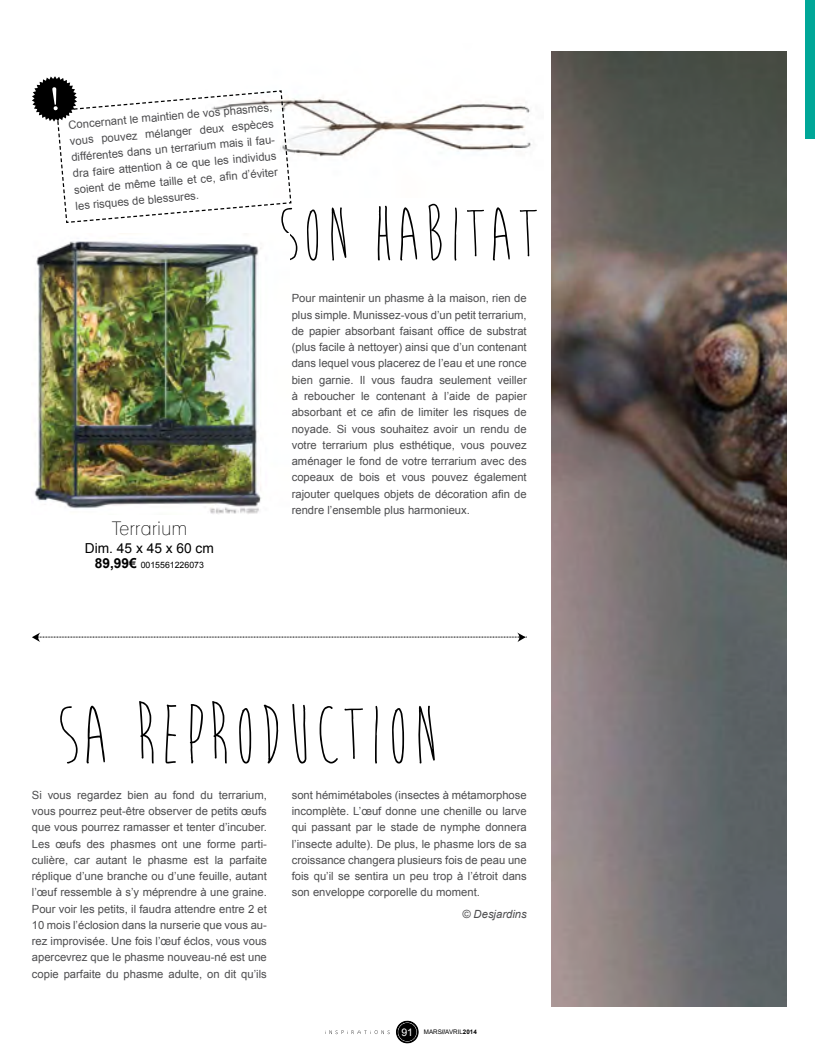
<style>
.page{position:relative;width:815px;height:1053px;background:#fff}
.page>*{position:absolute;margin:0;border:0;box-sizing:border-box;transform-origin:0 0}
.t1{font:86.75px "Brain Flower";color:#000}
.t2{font:79.75px "Brain Flower";color:#000}
.t3{font:condensed 18.75px "Lane";letter-spacing:.03em;color:#000}
.t4{font:13.75px "Arial";color:#000}
.t5{font:11.25px/16.2px "Arial";color:#4d4d4f;text-align:justify}
.t6{font:italic 11.25px "Arial";color:#4d4d4f}
.t7{font:8.75px "Arial";color:#000}
.t8{font:6.25px "Arial";color:#000}
.s1{font-weight:700;font-size:13.75px}
.s2{font-size:10.5px;color:#fff}
.s3{font-weight:900}
.s4{font-weight:700}
</style>
<div class="page">
<svg style="left:397px;top:1021px;width:21px;height:21px"></svg>
<div style="left:398px;top:1022px;width:18px;height:19px;background:#000;border-radius:50%"></div>
<svg style="left:325px;top:1030px;width:65px;height:4px"></svg>
<img style="left:292px;top:97px;width:239px;height:60px">
<img style="left:552px;top:51px;width:235px;height:954px">
<div style="left:805px;top:0;width:10px;height:138px;background:#00a798"></div>
<svg style="left:32px;top:76px;width:260px;height:147px"></svg>
<svg style="left:32px;top:632px;width:495px;height:10px"></svg>
<img style="left:34px;top:233px;width:228px;height:281px">
<p class="t5" style="left:68px;top:117px;width:208px;text-align:left;rotate:-5deg">Concernant le maintien de vos phasmes, vous pouvez mélanger deux espèces différentes dans un terrarium mais il fau&shy;dra faire attention à ce que les individus soient de même taille et ce, afi n d’éviter les risques de blessures.</p>
<h2 class="t2" style="left:278px;top:194px;width:264px">SON HABITAT</h2>
<h3 class="t3" style="left:112px;top:516px;width:77px">Terrarium</h3>
<p class="t4" style="left:85px;top:539px;width:131px">Dim. 45 x 45 x 60 cm</p>
<p class="t7" style="left:95px;top:559px;width:111px"><span class="s1">89,99€</span> 0015561226073</p>
<p class="t5" style="left:292px;top:290px;width:237px">Pour maintenir un phasme à la maison, rien de plus simple. Munissez-vous d’un petit terrarium, de papier absorbant faisant office de substrat (plus facile à nettoyer) ainsi que d’un contenant dans lequel vous placerez de l’eau et une ronce bien garnie. Il vous faudra seulement veiller à reboucher le contenant à l’aide de papier absorbant et ce afin de limiter les risques de noyade. Si vous souhaitez avoir un rendu de votre terrarium plus esthétique, vous pouvez aménager le fond de votre terrarium avec des copeaux de bois et vous pouvez également rajouter quelques objets de décoration afin de rendre l’ensemble plus harmonieux.</p>
<h1 class="t1" style="left:57px;top:690px;width:386px">SA REPRODUCTION</h1>
<p class="t5" style="left:32px;top:786px;width:237px">Si vous regardez bien au fond du terrarium, vous pourrez peut-être observer de petits œufs que vous pourrez ramasser et tenter d’incuber.<br>Les œufs des phasmes ont une forme parti&shy;culière, car autant le phasme est la parfaite réplique d’une branche ou d’une feuille, autant l’œuf ressemble à s’y méprendre à une graine.<br>Pour voir les petits, il faudra attendre entre 2 et 10 mois l’éclosion dans la nurserie que vous au&shy;rez improvisée. Une fois l’œuf éclos, vous vous apercevrez que le phasme nouveau-né est une copie parfaite du phasme adulte, on dit qu’ils</p>
<p class="t5" style="left:292px;top:786px;width:237px">sont hémimétaboles (insectes à métamorphose incomplète. L’œuf donne une chenille ou larve qui passant par le stade de nymphe donnera l’insecte adulte). De plus, le phasme lors de sa croissance changera plusieurs fois de peau une fois qu’il se sentira un peu trop à l’étroit dans son enveloppe corporelle du moment.</p>
<p class="t6" style="left:462px;top:906px;width:66px">© Desjardins</p>
<p class="t8" style="left:401px;top:1027px;width:77px"><span class="s2">91</span> MARS<span class="s3">//</span>AVRIL<span class="s4">2014</span></p>
</div>
